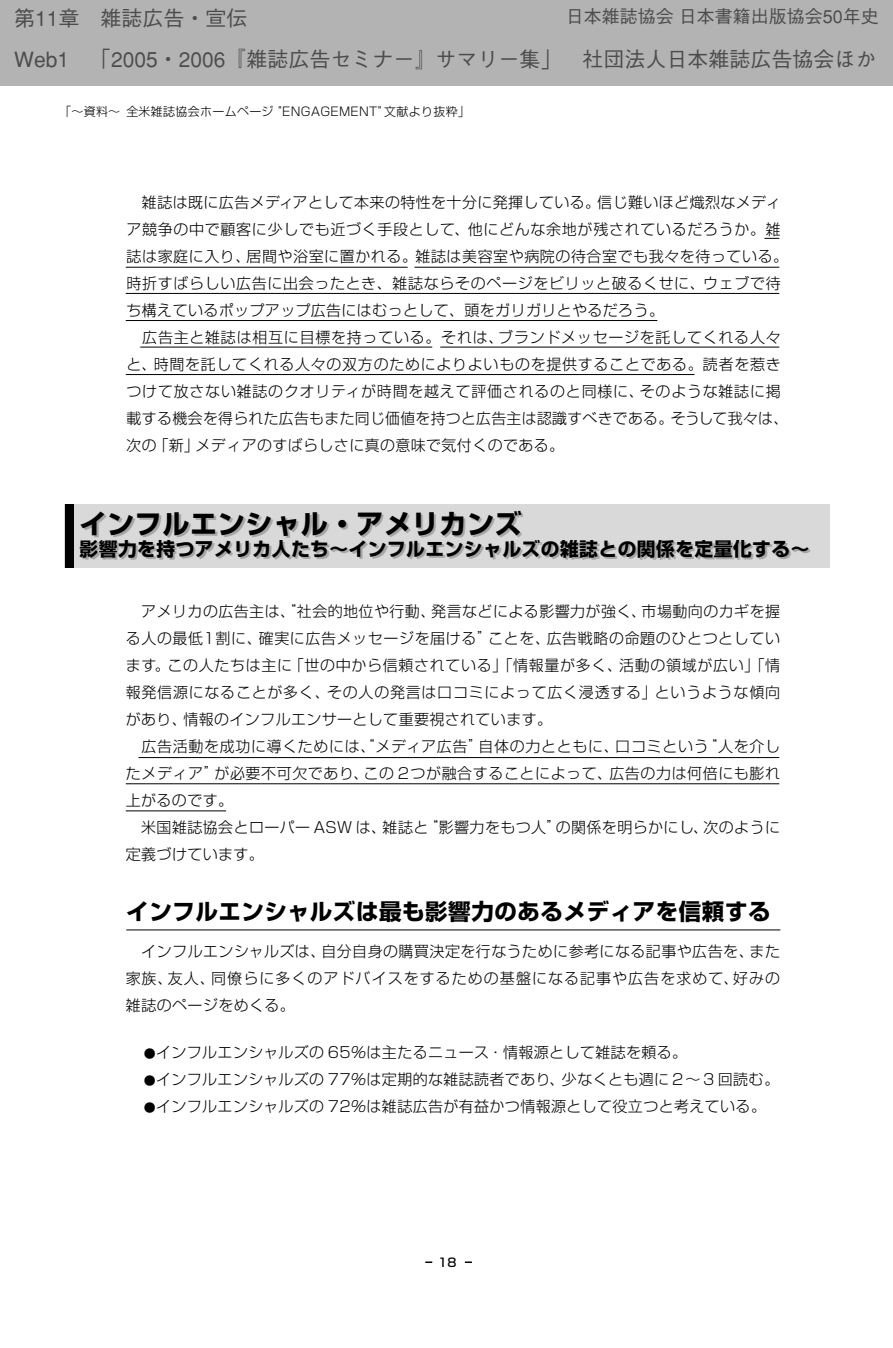
<style>
.page{position:relative;width:893px;height:1348px;background:#fff}
.page>*{position:absolute;margin:0;border:0;box-sizing:border-box;transform-origin:0 0}
.t1{font:27px "Shin Go Bold 83 pv RKSJ H";letter-spacing:.025em;color:#000}
.t2{font:22.5px "Shin Go Bold 83 pv RKSJ H";letter-spacing:.025em;color:#000}
.t3{font:500 21px "Gothic BBB";color:#4d4d4d}
.t4{font:18.75px "Shin Go Bold 83 pv RKSJ H";letter-spacing:.025em;color:#000}
.t5{font:500 18px "Gothic BBB";color:#4d4d4d}
.t6{font:15px/27px "Shin Go Light 83 pv RKSJ H";letter-spacing:.04em;color:#000;text-align:justify}
.t7{font:15px "Shin Go Light 83 pv RKSJ H";letter-spacing:.02em;color:#000}
.t8{font:12px "Shin Go Light 83 pv RKSJ H";letter-spacing:.025em;color:#000}
.t9{font:12px "Shin Go Medium 83 pv RKSJ H";color:#000}
.s1{font-size:12px}
</style>
<div class="page">
<svg style="left:425px;top:1261px;width:7px;height:2px"></svg>
<svg style="left:465px;top:1261px;width:7px;height:2px"></svg>
<div style="left:65px;top:504px;width:765px;height:63px;background:#d9d9d9"></div>
<div style="left:65px;top:504px;width:9px;height:63px;background:#000"></div>
<hr style="left:126px;top:929px;width:654px;height:1px;background:#000">
<hr style="left:138px;top:757px;width:641px;height:1px;background:#000">
<hr style="left:126px;top:783px;width:653px;height:1px;background:#000">
<hr style="left:126px;top:811px;width:100px;height:1px;background:#000">
<svg style="left:764px;top:238px;width:15px;height:1px"></svg>
<hr style="left:126px;top:267px;width:282px;height:1px;background:#000">
<hr style="left:414px;top:267px;width:365px;height:1px;background:#000">
<hr style="left:126px;top:293px;width:653px;height:1px;background:#000">
<hr style="left:126px;top:320px;width:531px;height:1px;background:#000">
<hr style="left:440px;top:347px;width:339px;height:1px;background:#000">
<hr style="left:126px;top:374px;width:568px;height:1px;background:#000">
<hr style="left:140px;top:347px;width:292px;height:1px;background:#000">
<div style="left:0;top:0;width:892px;height:85px;background:#b3b3b3"></div>
<p class="t3" style="left:14px;top:7px;width:235px">第11章　雑誌広告・宣伝</p>
<p class="t5" style="left:566px;top:6px;width:315px">日本雑誌協会日本書籍出版協会50年史</p>
<p class="t3" style="left:14px;top:47px;width:864px">Web1 「2005・2006『雑誌広告セミナー』サマリー集」 社団法人日本雑誌広告協会ほか</p>
<p class="t8" style="left:59px;top:104px;width:412px">「～資料～全米雑誌協会ホームページ "ENGAGEMENT" 文献より抜粋」</p>
<p class="t6" style="left:142px;top:188px;width:640px">雑誌は既に広告メディアとして本来の特性を十分に発揮している。信じ難いほど熾烈なメディ</p>
<p class="t6" style="left:127px;top:215px;width:656px">ア競争の中で顧客に少しでも近づく手段として、他にどんな余地が残されているだろうか。雑</p>
<p class="t6" style="left:127px;top:242px;width:663px">誌は家庭に入り、居間や浴室に置かれる。雑誌は美容室や病院の待合室でも我々を待っている。</p>
<p class="t6" style="left:127px;top:269px;width:656px">時折すばらしい広告に出会ったとき、雑誌ならそのページをビリッと破るくせに、ウェブで待</p>
<p class="t6" style="left:127px;top:296px;width:539px">ち構えているポップアップ広告にはむっとして、頭をガリガリとやるだろう。</p>
<p class="t6" style="left:142px;top:323px;width:640px">広告主と雑誌は相互に目標を持っている。それは、ブランドメッセージを託してくれる人々</p>
<p class="t6" style="left:127px;top:350px;width:656px">と、時間を託してくれる人々の双方のためによりよいものを提供することである。読者を惹き</p>
<p class="t6" style="left:127px;top:377px;width:656px">つけて放さない雑誌のクオリティが時間を越えて評価されるのと同様に、そのような雑誌に掲</p>
<p class="t7" style="left:127px;top:408px;width:663px">載する機会を得られた広告もまた同じ価値を持つと広告主は認識すべきである。そうして我々は、</p>
<p class="t6" style="left:127px;top:431px;width:439px">次の「新」メディアのすばらしさに真の意味で気付くのである。</p>
<p class="t1" style="left:80px;top:505px;width:444px">インフルエンシャル・アメリカンズ</p>
<p class="t4" style="left:80px;top:536px;width:731px">影響力を持つアメリカ人たち～インフルエンシャルズの雑誌との関係を定量化する～</p>
<p class="t6" style="left:141px;top:597px;width:640px">アメリカの広告主は、“社会的地位や行動、発言などによる影響力が強く、市場動向のカギを握</p>
<p class="t6" style="left:126px;top:624px;width:656px">る人の最低1割に、確実に広告メッセージを届ける”ことを、広告戦略の命題のひとつとしてい</p>
<p class="t6" style="left:126px;top:651px;width:656px">ます。この人たちは主に「世の中から信頼されている」「情報量が多く、活動の領域が広い」「情</p>
<p class="t6" style="left:126px;top:678px;width:656px">報発信源になることが多く、その人の発言は口コミによって広く浸透する」というような傾向</p>
<p class="t6" style="left:126px;top:705px;width:428px">があり、情報のインフルエンサーとして重要視されています。</p>
<p class="t6" style="left:141px;top:732px;width:640px">広告活動を成功に導くためには“、メディア広告”自体の力とともに、口コミという“人を介し</p>
<p class="t6" style="left:126px;top:759px;width:656px">たメディア”が必要不可欠であり、この 2つが融合することによって、広告の力は何倍にも膨れ</p>
<p class="t6" style="left:126px;top:786px;width:109px">上がるのです。</p>
<p class="t6" style="left:141px;top:813px;width:640px">米国雑誌協会とローパー ASW は、雑誌と“影響力をもつ人”の関係を明らかにし、次のように</p>
<p class="t6" style="left:126px;top:840px;width:139px">定義づけています。</p>
<p class="t2" style="left:126px;top:896px;width:646px">インフルエンシャルズは最も影響力のあるメディアを信頼する</p>
<p class="t6" style="left:126px;top:937px;width:656px;text-indent:15px">インフルエンシャルズは、自分自身の購買決定を行なうために参考になる記事や広告を、また家族、友人、同僚らに多くのアドバイスをするための基盤になる記事や広告を求めて、好みの雑誌のページをめくる。</p>
<p class="t6" style="left:144px;top:1039px;width:545px"><span class="s1">●</span>インフルエンシャルズの 65％は主たるニュース・情報源として雑誌を頼る。</p>
<p class="t6" style="left:144px;top:1066px;width:637px"><span class="s1">●</span>インフルエンシャルズの 77％は定期的な雑誌読者であり、少なくとも週に 2～3 回読む。</p>
<p class="t6" style="left:144px;top:1093px;width:624px"><span class="s1">●</span>インフルエンシャルズの 72％は雑誌広告が有益かつ情報源として役立つと考えている。</p>
<p class="t9" style="left:438px;top:1255px;width:20px">18</p>
</div>
